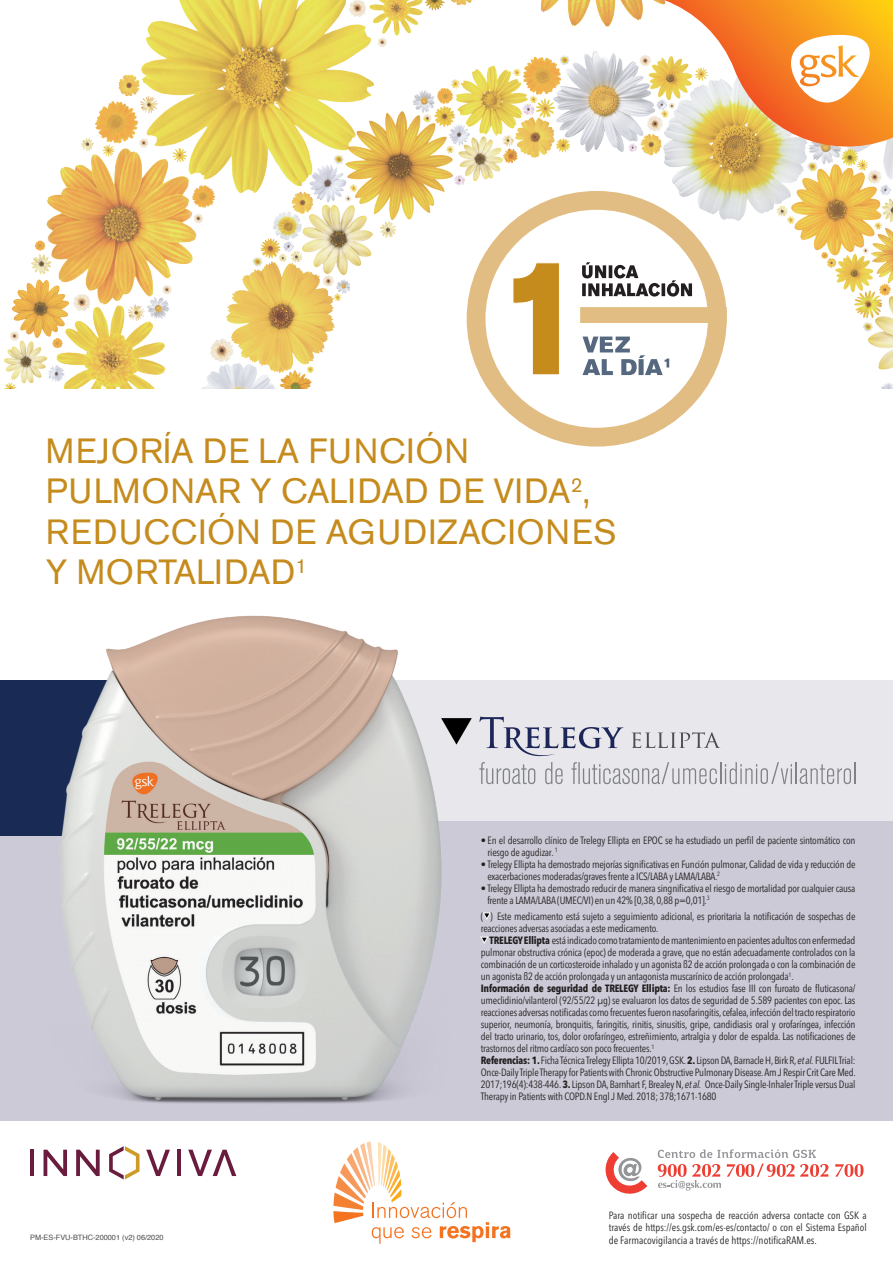
<style>
.page{position:relative;width:893px;height:1263px;background:#fff}
.page>*{position:absolute;margin:0;border:0;box-sizing:border-box;transform-origin:0 0}
.t1{font:34.8px/40.5px "Akzidenz Grotesk Std";letter-spacing:.025em;color:#c58b1d}
.t2{font:condensed 10.65px "Avenir Next LT Pro";color:#231f20}
.t3{font:condensed 10.5px/12px "Avenir Next LT Pro";letter-spacing:-.02em;color:#231f20}
.t4{font:condensed 10.5px/12.6px "Avenir Next LT Pro";color:#231f20}
.t5{font:7.35px "Helvetica";color:#4b4c4d}
.s1{font-weight:700}
.s2{font-style:italic}
</style>
<div class="page">
<div style="left:223px;top:680px;width:670px;height:156px;background:#e8e8ec"></div>
<img style="left:4px;top:0;width:889px;height:389px">
<div style="left:0;top:822px;width:893px;height:299px;background:#cccad7"></div>
<div style="left:0;top:680px;width:383px;height:156px;background:#192a55"></div>
<hr style="left:795px;top:762px;width:2px;height:22px;background:#808285">
<svg style="left:800px;top:762px;width:55px;height:22px"></svg>
<svg style="left:537px;top:727px;width:255px;height:57px"></svg>
<svg style="left:476px;top:200px;width:241px;height:237px"></svg>
<div style="left:467px;top:191px;width:260px;height:256px;border:19px solid #e2bd83;border-radius:50%"></div>
<div style="left:580px;top:307px;width:147px;height:16px;background:#e2bd83"></div>
<svg style="left:582px;top:337px;width:87px;height:38px"></svg>
<svg style="left:582px;top:262px;width:110px;height:35px"></svg>
<svg style="left:512px;top:262px;width:48px;height:113px"></svg>
<svg style="left:146px;top:1150px;width:24px;height:26px"></svg>
<hr style="left:177px;top:1150px;width:4px;height:26px;background:#6a1c3e">
<hr style="left:30px;top:1150px;width:4px;height:26px;background:#6a1c3e">
<svg style="left:76px;top:1150px;width:24px;height:26px"></svg>
<svg style="left:44px;top:1150px;width:23px;height:26px"></svg>
<svg style="left:109px;top:1146px;width:31px;height:33px"></svg>
<svg style="left:188px;top:1150px;width:48px;height:26px"></svg>
<svg style="left:333px;top:1141px;width:178px;height:103px"></svg>
<svg style="left:835px;top:1164px;width:28px;height:13px"></svg>
<svg style="left:606px;top:1152px;width:41px;height:42px"></svg>
<svg style="left:658px;top:1149px;width:170px;height:41px"></svg>
<img style="left:61px;top:615px;width:476px;height:489px">
<svg style="left:664px;top:0;width:229px;height:163px"></svg>
<h1 class="t1" style="left:46px;top:430px;width:572px">MEJORÍA DE LA FUNCIÓN<br>PULMONAR Y CALIDAD DE VIDA<sup>2</sup>,<br>REDUCCIÓN DE AGUDIZACIONES<br>Y MORTALIDAD<sup>1</sup></h1>
<p class="t5" style="left:30px;top:1232px;width:135px">PM-ES-FVU-BTHC-200001 (v2) 06/2020</p>
<p class="t3" style="left:488px;top:834px;width:369px;text-indent:-7px">• En el desarrollo clínico de Trelegy Ellipta en EPOC se ha estudiado un perfil de paciente sintomático con riesgo de agudizar. <sup>1</sup></p>
<p class="t3" style="left:487px;top:858px;width:370px;text-indent:-7px">• Trelegy Ellipta ha demostrado mejorías significativas en Función pulmonar, Calidad de vida y reducción de exacerbaciones moderadas/graves frente a ICS/LABA y LAMA/LABA.<sup>2</sup></p>
<p class="t3" style="left:487px;top:882px;width:370px;text-indent:-7px">• Trelegy Ellipta ha demostrado reducir de manera singnificativa el riesgo de mortalidad por cualquier causa frente a LAMA/LABA (UMEC/VI) en un 42% [0,38, 0,88 p=0,01].<sup>3</sup></p>
<p class="t3" style="left:481px;top:910px;width:376px">( ) Este medicamento está sujeto a seguimiento adicional, es prioritaria la notificación de sospechas de reacciones adversas asociadas a este medicamento.</p>
<p class="t3" style="left:481px;top:934px;width:376px;text-indent:9px"><span class="s1">TRELEGY Ellipta</span> está indicado como tratamiento de mantenimiento en pacientes adultos con enfermedad pulmonar obstructiva crónica (epoc) de moderada a grave, que no están adecuadamente controlados con la combinación de un corticosteroide inhalado y un agonista ß2 de acción prolongada o con la combinación de un agonista ß2 de acción prolongada y un antagonista muscarínico de acción prolongada<sup>1</sup>.<br><span class="s1">Información de seguridad de TRELEGY Ellipta:</span> En los estudios fase III con furoato de fluticasona/ umeclidinio/vilanterol (92/55/22 μg) se evaluaron los datos de seguridad de 5.589 pacientes con epoc. Las reacciones adversas notificadas como frecuentes fueron nasofaringitis, cefalea, infección del tracto respiratorio superior, neumonía, bronquitis, faringitis, rinitis, sinusitis, gripe, candidiasis oral y orofaríngea, infección del tracto urinario, tos, dolor orofaríngeo, estreñimiento, artralgia y dolor de espalda. Las notificaciones de trastornos del ritmo cardíaco son poco frecuentes.<sup>1<br></sup><span class="s1">Referencias: 1.</span> Ficha Técnica Trelegy Ellipta 10/2019, GSK. <span class="s1">2.</span> Lipson DA, Barnacle H, Birk R, <span class="s2">et al.</span> FULFIL Trial:<br>Once-Daily Triple Therapy for Patients with Chronic Obstructive Pulmonary Disease. Am J Respir Crit Care Med.<br>2017;196(4):438-446. <span class="s1">3.</span> Lipson DA, Barnhart F, Brealey N, <span class="s2">et al.</span> Once-Daily Single-Inhaler Triple versus Dual Therapy in Patients with COPD.N Engl J Med. 2018; 378;1671-1680</p>
<p class="t4" style="left:609px;top:1208px;width:260px">Para notificar una sospecha de reacción adversa contacte con GSK a través de https://es.gsk.com/es-es/contacto/ o con el Sistema Español</p>
<p class="t2" style="left:609px;top:1234px;width:210px">de Farmacovigilancia a través de https://notificaRAM.es.</p>
</div>
